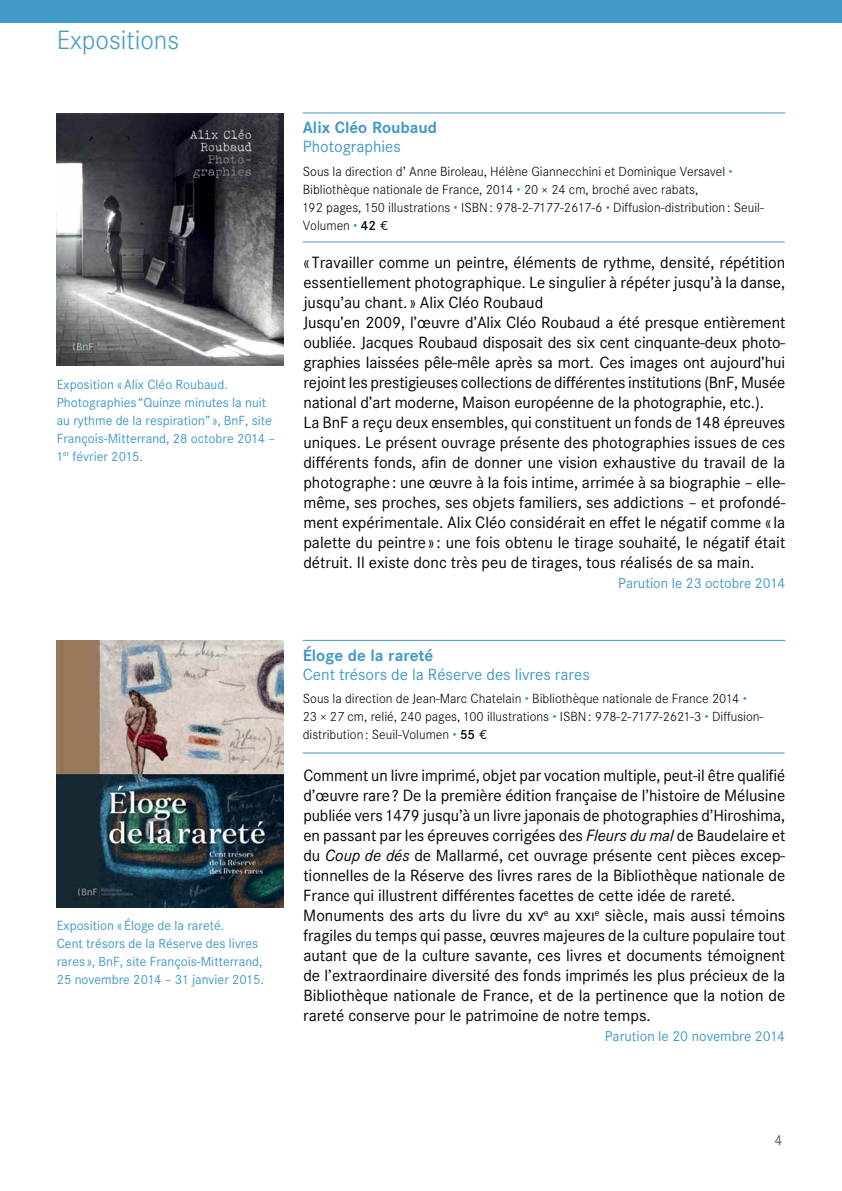
<style>
.page{position:relative;width:842px;height:1191px;background:#fff}
.page>*{position:absolute;margin:0;border:0;box-sizing:border-box;transform-origin:0 0}
.t1{font:300 26px "Corporate SBQ3";color:#429ac7}
.t2{font:16px/20px "Corporate SBQ3";color:#000}
.t3{font:16px "Corporate SBQ3";color:#429ac7}
.t4{font:700 16px "Corporate SBQ3";color:#429ac7}
.t5{font:14px "Corporate SBQ3";color:#429ac7}
.t6{font:14px "Corporate SBQ3";color:#58595b}
.t7{font:300 13px/18px "Corporate SBQ3";color:#000}
.t8{font:13px/18px "Corporate SBQ3";color:#429ac7}
.s1{color:#429ac7}
.s2{font-weight:500}
.s3{font-family:"BN Flogo";font-weight:400}
.s4{font-style:italic}
.s5{font-family:"Corporate Expert SBQ4"}
</style>
<div class="page">
<div style="left:0;top:0;width:842px;height:23px;background:#429ac7"></div>
<img style="left:57px;top:113px;width:226px;height:252px">
<img style="left:57px;top:641px;width:226px;height:266px">
<hr style="left:303px;top:113px;width:482px;height:1px;background:#429ac7">
<hr style="left:303px;top:640px;width:482px;height:1px;background:#429ac7">
<hr style="left:303px;top:242px;width:482px;height:1px;background:#429ac7">
<hr style="left:303px;top:752px;width:482px;height:1px;background:#429ac7">
<h1 class="t1" style="left:57px;top:25px;width:124px">Expositions</h1>
<p class="t8" style="left:57px;top:375px;width:220px">Exposition «Alix Cléo Roubaud.<br>Photographies “Quinze minutes la nuit au rythme de la respiration” », BnF, site François-Mitterrand, 28 octobre 2014 – 1<sup>er</sup> février 2015.</p>
<p class="t8" style="left:57px;top:917px;width:209px">Exposition «Éloge de la rareté.<br>Cent trésors de la Réserve des livres rares », BnF, site François-Mitterrand, 25 novembre 2014 – 31 janvier 2015.</p>
<p class="t4" style="left:303px;top:118px;width:136px">Alix Cléo Roubaud</p>
<p class="t3" style="left:303px;top:137px;width:100px">Photographies</p>
<p class="t7" style="left:303px;top:162px;width:463px">Sous la direction d’ Anne Biroleau, Hélène Giannecchini et Dominique Versavel <span class="s1">• </span>Bibliothèque nationale de France, 2014 <span class="s1">•</span> 20 × 24 cm, broché avec rabats,<br>192 pages, 150 illustrations <span class="s1">•</span> ISBN: 978-2-7177-2617-6 <span class="s1">•</span> Diffusion-distribution: Seuil-Volumen <span class="s1">•</span> <span class="s2">42</span> <span class="s3">g</span></p>
<p class="t2" style="left:303px;top:252px;width:483px">« Travailler comme un peintre, éléments de rythme, densité, répétition essentiellement photographique. Le singulier à répéter jusqu’à la danse, jusqu’au chant. » Alix Cléo Roubaud<br>Jusqu’en 2009, l’œuvre d’Alix Cléo Roubaud a été presque entièrement oubliée. Jacques Roubaud disposait des six cent cinquante-deux photo&shy;graphies laissées pêle-mêle après sa mort. Ces images ont aujourd’hui rejoint les prestigieuses collections de différentes institutions (BnF, Musée national d’art moderne, Maison européenne de la photographie, etc.).<br>La BnF a reçu deux ensembles, qui constituent un fonds de 148 épreuves uniques. Le présent ouvrage présente des photographies issues de ces différents fonds, afin de donner une vision exhaustive du travail de la photographe: une œuvre à la fois intime, arrimée à sa biographie – elle&shy;même, ses proches, ses objets familiers, ses addictions – et profondé&shy;ment expérimentale. Alix Cléo considérait en effet le négatif comme « la palette du peintre» : une fois obtenu le tirage souhaité, le négatif était détruit. Il existe donc très peu de tirages, tous réalisés de sa main.</p>
<p class="t5" style="left:618px;top:574px;width:169px">Parution le 23 octobre 2014</p>
<p class="t4" style="left:303px;top:645px;width:132px">Éloge de la rareté</p>
<p class="t3" style="left:303px;top:664px;width:288px">Cent trésors de la Réserve des livres rares</p>
<p class="t7" style="left:303px;top:690px;width:462px">Sous la direction de Jean-Marc Chatelain <span class="s1">•</span> Bibliothèque nationale de France 2014 <span class="s1">•<br></span>23 × 27 cm, relié, 240 pages, 100 illustrations <span class="s1">•</span> ISBN: 978-2-7177-2621-3 <span class="s1">•</span> Diffusion&shy;distribution: Seuil-Volumen <span class="s1">•</span> <span class="s2">55</span> <span class="s3">g</span></p>
<p class="t2" style="left:303px;top:765px;width:483px">Comment un livre imprimé, objet par vocation multiple, peut-il être qualifié d’œuvre rare? De la première édition française de l’histoire de Mélusine publiée vers 1479 jusqu’à un livre japonais de photographies d’Hiroshima, en passant par les épreuves corrigées des <span class="s4">Fleurs du mal</span> de Baudelaire et du <span class="s4">Coup de dés</span> de Mallarmé, cet ouvrage présente cent pièces excep&shy;tionnelles de la Réserve des livres rares de la Bibliothèque nationale de France qui illustrent différentes facettes de cette idée de rareté.<br>Monuments des arts du livre du <span class="s5">xv</span><sup>e</sup> au <span class="s5">xxi</span><sup>e</sup> siècle, mais aussi témoins fragiles du temps qui passe, œuvres majeures de la culture populaire tout autant que de la culture savante, ces livres et documents témoignent de l’extraordinaire diversité des fonds imprimés les plus précieux de la Bibliothèque nationale de France, et de la pertinence que la notion de rareté conserve pour le patrimoine de notre temps.</p>
<p class="t5" style="left:605px;top:1027px;width:182px">Parution le 20 novembre 2014</p>
<p class="t6" style="left:774px;top:1131px;width:9px">4</p>
</div>
